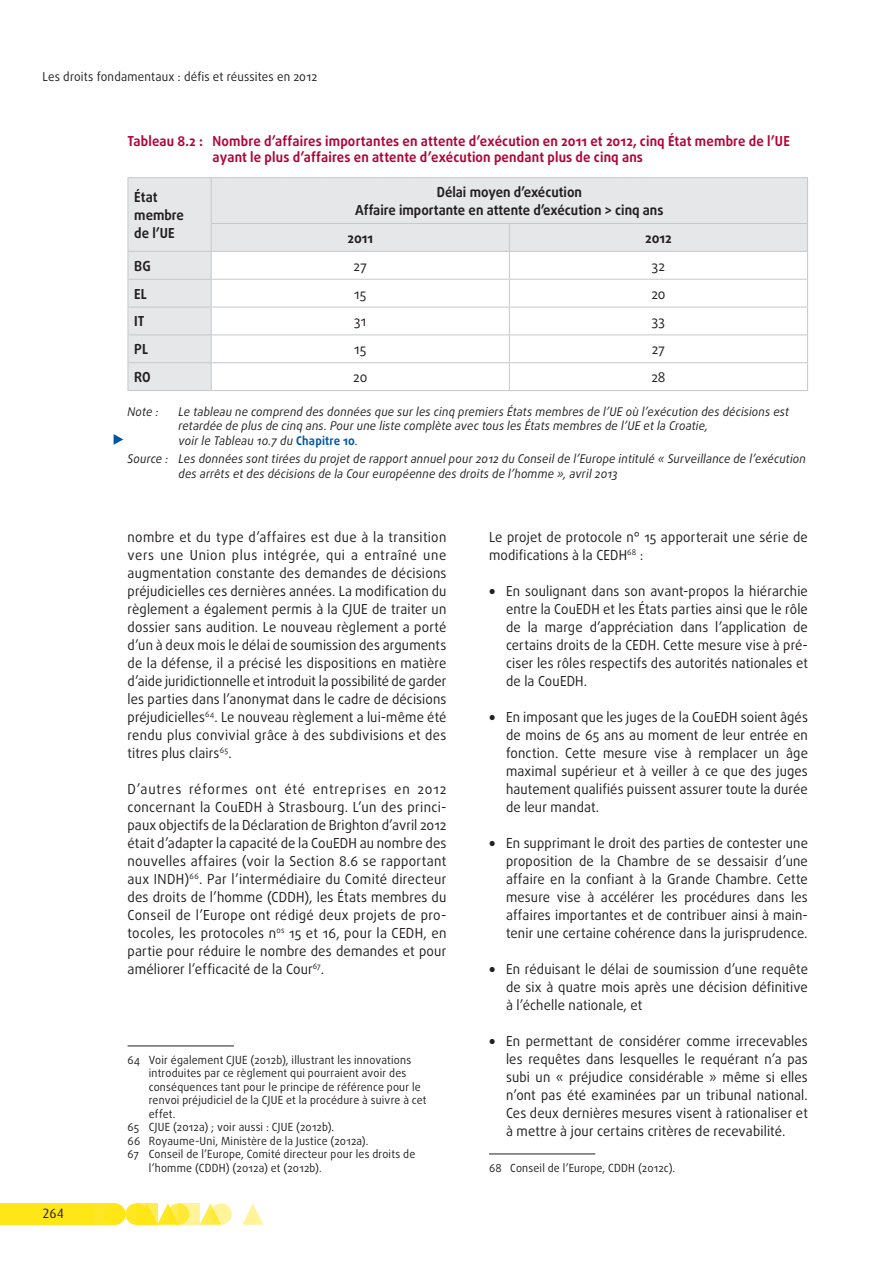
<style>
.page{position:relative;width:893px;height:1263px;background:#fff}
.page>*{position:absolute;margin:0;border:0;box-sizing:border-box;transform-origin:0 0}
.t1{font:13.8px/18px "Daxline Pro";letter-spacing:.01em;color:#231f20;text-align:justify;scale:.95 1}
.t2{font:13.8px/18px "Daxline Pro";letter-spacing:.01em;color:#231f20;text-align:justify;scale:.96 1}
.t3{font:700 13.8px/16.5px "Daxline Pro";letter-spacing:.015em;color:#b30437;scale:.95 1}
.t4{font:700 13.8px/18px "Daxline Pro";color:#231f20;scale:.95 1}
.t5{font:13.5px "Dax";color:#231f20}
.t6{font:12.3px "Daxline Pro";letter-spacing:.015em;color:#231f20;scale:.95 1}
.t7{font:italic 12px/14.4px "Daxline Pro";letter-spacing:.015em;color:#231f20;scale:.95 1}
.t8{font:11.25px "Daxline Pro";letter-spacing:.02em;color:#231f20;scale:.95 1}
.s1{font-weight:700;font-style:normal;color:#0155a5}
</style>
<div class="page">
<div style="left:0;top:1203px;width:94px;height:22px;background:#ffe616"></div>
<svg style="left:125px;top:1203px;width:22px;height:22px"></svg>
<div style="left:94px;top:1203px;width:21px;height:22px;background:#ffe724"></div>
<svg style="left:200px;top:1203px;width:18px;height:22px"></svg>
<svg style="left:242px;top:1203px;width:21px;height:22px"></svg>
<div style="left:104px;top:1203px;width:21px;height:22px;background:#ffe616;border-radius:50%"></div>
<svg style="left:157px;top:1203px;width:18px;height:22px"></svg>
<svg style="left:168px;top:1203px;width:21px;height:22px"></svg>
<svg style="left:210px;top:1203px;width:22px;height:22px"></svg>
<svg style="left:136px;top:1203px;width:21px;height:22px"></svg>
<svg style="left:179px;top:1203px;width:21px;height:22px"></svg>
<hr style="left:128px;top:1045px;width:106px;height:1px;background:#231f20">
<hr style="left:489px;top:1153px;width:106px;height:1px;background:#231f20">
<svg style="left:129px;top:178px;width:678px;height:212px"></svg>
<hr style="left:128px;top:178px;width:1px;height:45px;background:#c7c8ca">
<svg style="left:128px;top:223px;width:1px;height:167px"></svg>
<hr style="left:211px;top:178px;width:1px;height:45px;background:#c7c8ca">
<hr style="left:807px;top:178px;width:1px;height:45px;background:#c7c8ca">
<svg style="left:211px;top:224px;width:1px;height:166px"></svg>
<svg style="left:509px;top:224px;width:1px;height:166px"></svg>
<svg style="left:807px;top:224px;width:1px;height:166px"></svg>
<hr style="left:128px;top:177px;width:83px;height:1px;background:#c7c8ca">
<hr style="left:211px;top:177px;width:298px;height:1px;background:#c7c8ca">
<hr style="left:509px;top:177px;width:299px;height:1px;background:#c7c8ca">
<hr style="left:128px;top:251px;width:83px;height:1px;background:#c7c8ca">
<hr style="left:211px;top:223px;width:298px;height:1px;background:#c7c8ca">
<hr style="left:509px;top:223px;width:299px;height:1px;background:#c7c8ca">
<hr style="left:211px;top:251px;width:298px;height:1px;background:#c7c8ca">
<hr style="left:509px;top:251px;width:299px;height:1px;background:#c7c8ca">
<hr style="left:128px;top:279px;width:83px;height:1px;background:#c7c8ca">
<hr style="left:211px;top:279px;width:298px;height:1px;background:#c7c8ca">
<hr style="left:509px;top:279px;width:299px;height:1px;background:#c7c8ca">
<hr style="left:128px;top:307px;width:83px;height:1px;background:#c7c8ca">
<hr style="left:211px;top:307px;width:298px;height:1px;background:#c7c8ca">
<hr style="left:509px;top:307px;width:299px;height:1px;background:#c7c8ca">
<hr style="left:128px;top:334px;width:83px;height:1px;background:#c7c8ca">
<hr style="left:211px;top:334px;width:298px;height:1px;background:#c7c8ca">
<hr style="left:509px;top:334px;width:299px;height:1px;background:#c7c8ca">
<hr style="left:128px;top:362px;width:83px;height:1px;background:#c7c8ca">
<hr style="left:211px;top:362px;width:298px;height:1px;background:#c7c8ca">
<hr style="left:509px;top:362px;width:299px;height:1px;background:#c7c8ca">
<hr style="left:128px;top:390px;width:83px;height:1px;background:#c7c8ca">
<hr style="left:211px;top:390px;width:298px;height:1px;background:#c7c8ca">
<hr style="left:509px;top:390px;width:299px;height:1px;background:#c7c8ca">
<svg style="left:114px;top:434px;width:9px;height:11px"></svg>
<p class="t6" style="left:43px;top:68px;width:291px">Les droits fondamentaux : défis et réussites en 2012</p>
<p class="t3" style="left:213px;top:133px;width:609px;text-indent:-85px">Tableau 8.2 : Nombre d’affaires importantes en attente d’exécution en 2011 et 2012, cinq État membre de l’UE ayant le plus d’affaires en attente d’exécution pendant plus de cinq ans</p>
<p class="t4" style="left:134px;top:188px;width:54px">État membre de l’UE</p>
<p class="t4" style="left:355px;top:183px;width:326px;text-align:center">Délai moyen d’exécution<br>Affaire importante en attente d’exécution &gt; cinq ans</p>
<p class="t4" style="left:347px;top:229px;width:28px">2011</p>
<p class="t4" style="left:645px;top:229px;width:29px">2012</p>
<p class="t4" style="left:134px;top:257px;width:19px">BG</p>
<p class="t1" style="left:353px;top:257px;width:16px">27</p>
<p class="t1" style="left:652px;top:257px;width:16px">32</p>
<p class="t4" style="left:134px;top:285px;width:15px">EL</p>
<p class="t1" style="left:354px;top:285px;width:14px">15</p>
<p class="t1" style="left:651px;top:285px;width:16px">20</p>
<p class="t4" style="left:134px;top:312px;width:12px">IT</p>
<p class="t1" style="left:354px;top:312px;width:14px">31</p>
<p class="t1" style="left:652px;top:312px;width:15px">33</p>
<p class="t4" style="left:134px;top:340px;width:16px">PL</p>
<p class="t1" style="left:354px;top:340px;width:14px">15</p>
<p class="t1" style="left:652px;top:340px;width:16px">27</p>
<p class="t4" style="left:134px;top:368px;width:19px">RO</p>
<p class="t1" style="left:353px;top:368px;width:16px">20</p>
<p class="t1" style="left:651px;top:368px;width:17px">28</p>
<p class="t7" style="left:128px;top:404px;width:34px">Note :</p>
<p class="t7" style="left:179px;top:404px;width:644px">Le tableau ne comprend des données que sur les cinq premiers États membres de l’UE où l’exécution des décisions est retardée de plus de cinq ans. Pour une liste complète avec tous les États membres de l’UE et la Croatie,<br>voir le Tableau 10.7 du <span class="s1">Chapitre 10</span>.</p>
<p class="t7" style="left:179px;top:452px;width:662px;text-indent:-51px">Source : Les données sont tirées du projet de rapport annuel pour 2012 du Conseil de l’Europe intitulé « Surveillance de l’exécution des arrêts et des décisions de la Cour européenne des droits de l’homme », avril 2013</p>
<p class="t5" style="left:43px;top:1206px;width:23px">264</p>
<p class="t1" style="left:128px;top:528px;width:337px">nombre et du type d’affaires est due à la transition vers une Union plus intégrée, qui a entraîné une augmentation constante des demandes de décisions préjudicielles ces dernières années. La modification du règlement a également permis à la CJUE de traiter un dossier sans audition. Le nouveau règlement a porté d’un à deux mois le délai de soumission des arguments de la défense, il a précisé les dispositions en matière d’aide juridictionnelle et introduit la possibilité de garder les parties dans l’anonymat dans le cadre de décisions préjudicielles<sup>64</sup>. Le nouveau règlement a lui-même été rendu plus convivial grâce à des subdivisions et des titres plus clairs<sup>65</sup>.</p>
<p class="t2" style="left:128px;top:780px;width:334px">D’autres réformes ont été entreprises en 2012 concernant la CouEDH à Strasbourg. L’un des princi&shy;paux objectifs de la Déclaration de Brighton d’avril 2012 était d’adapter la capacité de la CouEDH au nombre des nouvelles affaires (voir la Section 8.6 se rapportant aux INDH)<sup>66</sup>. Par l’intermédiaire du Comité directeur des droits de l’homme (CDDH), les États membres du Conseil de l’Europe ont rédigé deux projets de pro&shy;tocoles, les protocoles n<sup>os</sup> 15 et 16, pour la CEDH, en partie pour réduire le nombre des demandes et pour améliorer l’efficacité de la Cour<sup>67</sup>.</p>
<p class="t8" style="left:128px;top:1052px;width:300px">64 Voir également CJUE (2012b), illustrant les innovations</p>
<p class="t8" style="left:149px;top:1066px;width:273px">introduites par ce règlement qui pourraient avoir des</p>
<p class="t8" style="left:149px;top:1079px;width:288px">conséquences tant pour le principe de référence pour le</p>
<p class="t8" style="left:149px;top:1093px;width:294px">renvoi préjudiciel de la CJUE et la procédure à suivre à cet</p>
<p class="t8" style="left:149px;top:1106px;width:30px">effet.</p>
<p class="t8" style="left:128px;top:1120px;width:219px">65 CJUE (2012a) ; voir aussi : CJUE (2012b).</p>
<p class="t8" style="left:128px;top:1133px;width:255px">66 Royaume-Uni, Ministère de la Justice (2012a).</p>
<p class="t8" style="left:128px;top:1147px;width:304px">67 Conseil de l’Europe, Comité directeur pour les droits de</p>
<p class="t8" style="left:149px;top:1160px;width:184px">l’homme (CDDH) (2012a) et (2012b).</p>
<p class="t1" style="left:489px;top:528px;width:337px">Le projet de protocole n° 15 apporterait une série de modifications à la CEDH<sup>68</sup> :</p>
<p class="t1" style="left:506px;top:582px;width:319px">En soulignant dans son avant-propos la hiérarchie entre la CouEDH et les États parties ainsi que le rôle de la marge d’appréciation dans l’application de certains droits de la CEDH. Cette mesure vise à pré&shy;ciser les rôles respectifs des autorités nationales et de la CouEDH.</p>
<p class="t1" style="left:506px;top:708px;width:319px">En imposant que les juges de la CouEDH soient âgés de moins de 65 ans au moment de leur entrée en fonction. Cette mesure vise à remplacer un âge maximal supérieur et à veiller à ce que des juges hautement qualifiés puissent assurer toute la durée de leur mandat.</p>
<p class="t1" style="left:506px;top:834px;width:319px">En supprimant le droit des parties de contester une proposition de la Chambre de se dessaisir d’une affaire en la confiant à la Grande Chambre. Cette mesure vise à accélérer les procédures dans les affaires importantes et de contribuer ainsi à main&shy;tenir une certaine cohérence dans la jurisprudence.</p>
<p class="t1" style="left:506px;top:960px;width:319px">En réduisant le délai de soumission d’une requête de six à quatre mois après une décision définitive à l’échelle nationale, et</p>
<p class="t1" style="left:506px;top:1032px;width:319px">En permettant de considérer comme irrecevables les requêtes dans lesquelles le requérant n’a pas subi un « préjudice considérable » même si elles n’ont pas été examinées par un tribunal national.<br>Ces deux dernières mesures visent à rationaliser et à mettre à jour certains critères de recevabilité.</p>
<p class="t8" style="left:489px;top:1160px;width:198px">68 Conseil de l’Europe, CDDH (2012c).</p>
</div>
